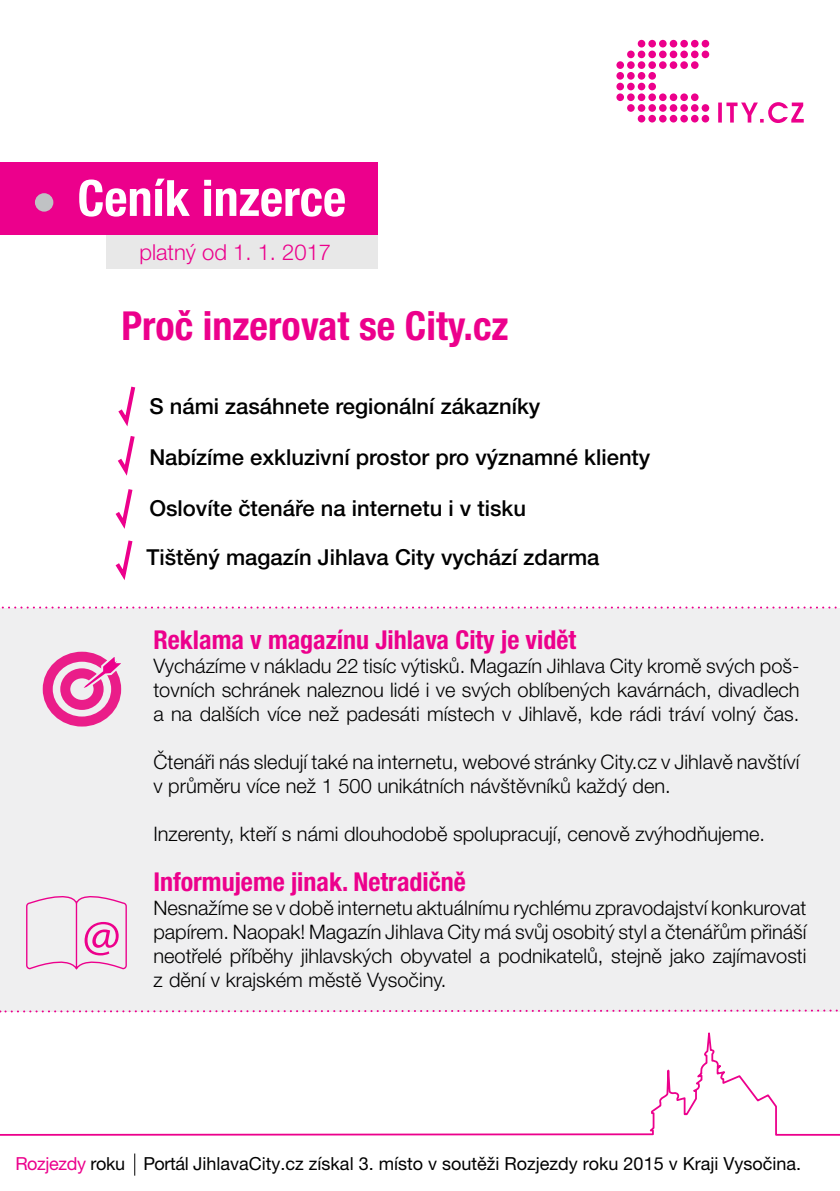
<style>
.page{position:relative;width:840px;height:1191px;background:#fff}
.page>*{position:absolute;margin:0;border:0;box-sizing:border-box;transform-origin:0 0}
.t1{font:700 condensed 50px "Helvetica Neue LT Pro";color:#fff}
.t2{font:700 condensed 40px "Helvetica Neue LT Pro";color:#ec008c}
.t3{font:700 condensed 26px "Helvetica Neue LT Pro";color:#ec008c}
.t4{font:500 22px "Helvetica Neue LT Pro";color:#000}
.t5{font:300 22px "Helvetica Neue LT Pro";color:#ec008c}
.t6{font:300 20px/24px "Helvetica Neue LT Pro";color:#000;text-align:justify}
.t7{font:18px "Helvetica Neue LT Pro";color:#000}
.s1{color:#ec008c}
.s2{color:#000101}
</style>
<div class="page">
<div style="left:106px;top:235px;width:271px;height:33px;background:#e8e8e8"></div>
<div style="left:0;top:608px;width:839px;height:403px;background:#efeff0"></div>
<div style="left:0;top:162px;width:377px;height:73px;background:#ec008c"></div>
<div style="left:637px;top:40px;width:8px;height:7px;background:#ec008c;border-radius:50%"></div>
<div style="left:648px;top:40px;width:7px;height:7px;background:#ec008c;border-radius:50%"></div>
<svg style="left:658px;top:40px;width:8px;height:7px"></svg>
<div style="left:669px;top:40px;width:8px;height:7px;background:#ec008c;border-radius:50%"></div>
<div style="left:680px;top:40px;width:7px;height:7px;background:#ec008c;border-radius:50%"></div>
<div style="left:690px;top:40px;width:8px;height:7px;background:#ec008c;border-radius:50%"></div>
<div style="left:701px;top:40px;width:7px;height:7px;background:#ec008c;border-radius:50%"></div>
<svg style="left:626px;top:51px;width:8px;height:7px"></svg>
<div style="left:637px;top:51px;width:8px;height:7px;background:#ec008c;border-radius:50%"></div>
<div style="left:648px;top:51px;width:7px;height:7px;background:#ec008c;border-radius:50%"></div>
<svg style="left:658px;top:51px;width:8px;height:7px"></svg>
<div style="left:669px;top:51px;width:8px;height:7px;background:#ec008c;border-radius:50%"></div>
<div style="left:680px;top:51px;width:7px;height:7px;background:#ec008c;border-radius:50%"></div>
<div style="left:690px;top:51px;width:8px;height:7px;background:#ec008c;border-radius:50%"></div>
<div style="left:701px;top:51px;width:7px;height:7px;background:#ec008c;border-radius:50%"></div>
<div style="left:616px;top:61px;width:7px;height:8px;background:#ec008c;border-radius:50%"></div>
<svg style="left:626px;top:61px;width:8px;height:8px"></svg>
<div style="left:637px;top:61px;width:8px;height:8px;background:#ec008c;border-radius:50%"></div>
<div style="left:648px;top:61px;width:7px;height:8px;background:#ec008c;border-radius:50%"></div>
<svg style="left:658px;top:61px;width:8px;height:8px"></svg>
<div style="left:669px;top:61px;width:8px;height:8px;background:#ec008c;border-radius:50%"></div>
<div style="left:680px;top:61px;width:7px;height:8px;background:#ec008c;border-radius:50%"></div>
<svg style="left:690px;top:61px;width:8px;height:8px"></svg>
<div style="left:616px;top:72px;width:7px;height:8px;background:#ec008c;border-radius:50%"></div>
<svg style="left:626px;top:72px;width:8px;height:8px"></svg>
<div style="left:637px;top:72px;width:8px;height:8px;background:#ec008c;border-radius:50%"></div>
<div style="left:648px;top:72px;width:7px;height:8px;background:#ec008c;border-radius:50%"></div>
<div style="left:616px;top:83px;width:7px;height:7px;background:#ec008c;border-radius:50%"></div>
<svg style="left:626px;top:83px;width:8px;height:7px"></svg>
<div style="left:637px;top:83px;width:8px;height:7px;background:#ec008c;border-radius:50%"></div>
<div style="left:648px;top:83px;width:7px;height:7px;background:#ec008c;border-radius:50%"></div>
<div style="left:616px;top:93px;width:7px;height:8px;background:#ec008c;border-radius:50%"></div>
<svg style="left:626px;top:93px;width:8px;height:8px"></svg>
<div style="left:637px;top:93px;width:8px;height:8px;background:#ec008c;border-radius:50%"></div>
<div style="left:648px;top:93px;width:7px;height:8px;background:#ec008c;border-radius:50%"></div>
<svg style="left:658px;top:93px;width:8px;height:8px"></svg>
<div style="left:669px;top:93px;width:8px;height:8px;background:#ec008c;border-radius:50%"></div>
<div style="left:680px;top:93px;width:7px;height:8px;background:#ec008c;border-radius:50%"></div>
<svg style="left:690px;top:93px;width:8px;height:8px"></svg>
<svg style="left:626px;top:104px;width:8px;height:8px"></svg>
<div style="left:637px;top:104px;width:8px;height:8px;background:#ec008c;border-radius:50%"></div>
<div style="left:648px;top:104px;width:7px;height:8px;background:#ec008c;border-radius:50%"></div>
<svg style="left:658px;top:104px;width:8px;height:8px"></svg>
<div style="left:669px;top:104px;width:8px;height:8px;background:#ec008c;border-radius:50%"></div>
<div style="left:680px;top:104px;width:7px;height:8px;background:#ec008c;border-radius:50%"></div>
<svg style="left:690px;top:104px;width:8px;height:8px"></svg>
<div style="left:701px;top:104px;width:7px;height:8px;background:#ec008c;border-radius:50%"></div>
<div style="left:637px;top:115px;width:8px;height:7px;background:#ec008c;border-radius:50%"></div>
<div style="left:648px;top:115px;width:7px;height:7px;background:#ec008c;border-radius:50%"></div>
<svg style="left:658px;top:115px;width:8px;height:7px"></svg>
<div style="left:669px;top:115px;width:8px;height:7px;background:#ec008c;border-radius:50%"></div>
<div style="left:680px;top:115px;width:7px;height:7px;background:#ec008c;border-radius:50%"></div>
<div style="left:690px;top:115px;width:8px;height:7px;background:#ec008c;border-radius:50%"></div>
<div style="left:701px;top:115px;width:7px;height:7px;background:#ec008c;border-radius:50%"></div>
<svg style="left:718px;top:102px;width:85px;height:21px"></svg>
<div style="left:35px;top:193px;width:18px;height:19px;background:#c0c2c4;border-radius:50%"></div>
<svg style="left:0;top:1032px;width:839px;height:104px"></svg>
<svg style="left:1px;top:606px;width:836px;height:2px"></svg>
<svg style="left:0;top:1008px;width:840px;height:5px"></svg>
<svg style="left:115px;top:386px;width:21px;height:194px"></svg>
<svg style="left:42px;top:651px;width:80px;height:76px"></svg>
<svg style="left:134px;top:1153px;width:1px;height:22px"></svg>
<svg style="left:26px;top:896px;width:101px;height:74px"></svg>
<h1 class="t1" style="left:77px;top:168px;width:270px">Ceník inzerce</h1>
<p class="t5" style="left:139px;top:238px;width:193px">platný od 1. 1. 2017</p>
<h2 class="t2" style="left:121px;top:301px;width:388px">Proč inzerovat se City.cz</h2>
<p class="t4" style="left:149px;top:393px;width:392px">S námi zasáhnete regionální zákazníky</p>
<p class="t4" style="left:149px;top:444px;width:502px">Nabízíme exkluzivní prostor pro významné klienty</p>
<p class="t4" style="left:149px;top:494px;width:378px">Oslovíte čtenáře na internetu i v tisku</p>
<p class="t4" style="left:146px;top:544px;width:454px">Tištěný magazín Jihlava City vychází zdarma</p>
<h3 class="t3" style="left:153px;top:624px;width:424px">Reklama v magazínu Jihlava City je vidět</h3>
<p class="t6" style="left:153px;top:653px;width:647px">Vycházíme v nákladu 22 tisíc výtisků. Magazín Jihlava City kromě svých poš&shy;tovních schránek naleznou lidé i ve svých oblíbených kavárnách, divadlech a na dalších více než padesáti místech v Jihlavě, kde rádi tráví volný čas.</p>
<p class="t6" style="left:153px;top:749px;width:647px">Čtenáři nás sledují také na internetu, webové stránky City.cz v Jihlavě navštíví v průměru více než 1 500 unikátních návštěvníků každý den.</p>
<p class="t6" style="left:153px;top:821px;width:612px">Inzerenty, kteří s námi dlouhodobě spolupracují, cenově zvýhodňujeme.</p>
<h3 class="t3" style="left:153px;top:865px;width:314px">Informujeme jinak. Netradičně</h3>
<p class="t6" style="left:153px;top:895px;width:654px">Nesnažíme se v době internetu aktuálnímu rychlému zpravodajství konkurovat papírem. Naopak! Magazín Jihlava City má svůj osobitý styl a čtenářům přináší neotřelé příběhy jihlavských obyvatel a podnikatelů, stejně jako zajímavosti z dění v krajském městě Vysočiny.</p>
<p class="t7" style="left:15px;top:1153px;width:786px"><span class="s1">Rozjezdy</span> <span class="s2">r</span>oku Portál JihlavaCity.cz získal 3. místo v soutěži Rozjezdy roku 2015 v Kraji Vysočina.</p>
</div>
